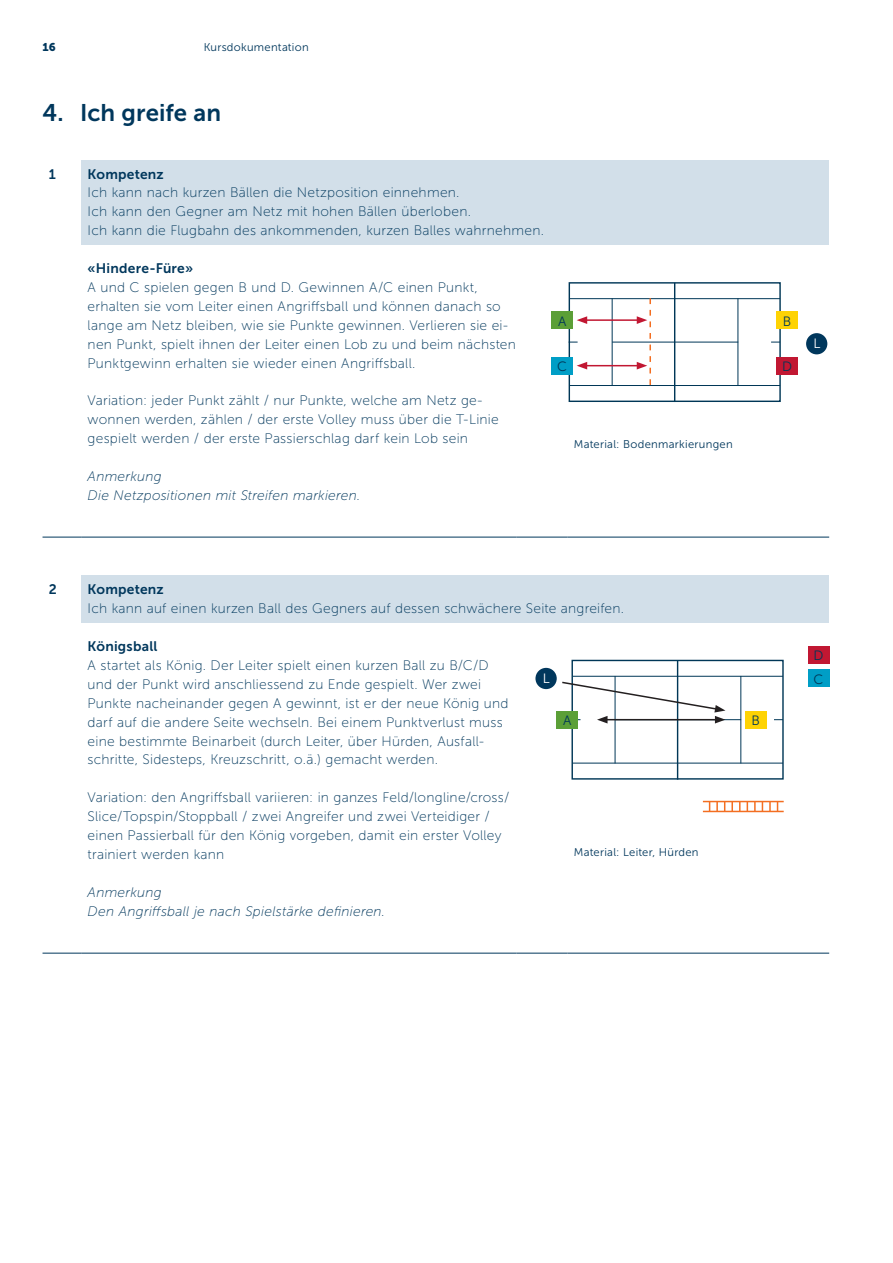
<style>
.page{position:relative;width:893px;height:1263px;background:#fff}
.page>*{position:absolute;margin:0;border:0;box-sizing:border-box;transform-origin:0 0}
.Lead{font:24px "Museo Sans 700";color:#00375c}
.Lauftext{font:13.8px/18.9px "Museo Sans 100";letter-spacing:.02em;color:#00375c}
.Lauftext-2{font:italic 13.8px "Museo Sans 100";letter-spacing:.015em;color:#00375c}
.ZwischentitelOhneNum{font:13.8px "Museo Sans 700";letter-spacing:.015em;color:#00375c}
.ZwischentitelMitNumm{font:13.8px "Museo Sans 700";color:#00375c}
.Rubrikentitel{font:13.5px "Museo Sans 300";color:#003757}
.Rubrikentitel-2{font:13.5px "Museo Sans 300";color:#fff}
.Lauftext-3{font:11.25px "Museo Sans 300";letter-spacing:.025em;color:#00375c}
.t1{font:11.25px "Museo Sans 900";color:#00375c}
</style>
<div class="page">
<div style="left:81px;top:160px;width:748px;height:84px;background:#d2dfe9"></div>
<hr style="left:81px;top:537px;width:435px;height:1px;background:#00375c">
<hr style="left:516px;top:537px;width:51px;height:1px;background:#00375c">
<hr style="left:567px;top:537px;width:262px;height:1px;background:#00375c">
<hr style="left:43px;top:537px;width:38px;height:1px;background:#00375c">
<div style="left:569px;top:282px;width:212px;height:120px;border:1px solid #003757"></div>
<hr style="left:674px;top:283px;width:1px;height:119px;background:#003757">
<hr style="left:612px;top:342px;width:126px;height:1px;background:#003757">
<hr style="left:570px;top:385px;width:210px;height:1px;background:#003757">
<hr style="left:570px;top:298px;width:210px;height:1px;background:#003757">
<hr style="left:612px;top:298px;width:1px;height:88px;background:#003757">
<hr style="left:738px;top:298px;width:1px;height:88px;background:#003757">
<div style="left:551px;top:312px;width:22px;height:17px;background:#5b9f37"></div>
<div style="left:551px;top:357px;width:22px;height:17px;background:#009ec6"></div>
<div style="left:777px;top:312px;width:21px;height:17px;background:#fed304"></div>
<div style="left:777px;top:357px;width:21px;height:17px;background:#c11732"></div>
<hr style="left:585px;top:319px;width:54px;height:2px;background:#c11732">
<svg style="left:577px;top:316px;width:10px;height:8px"></svg>
<hr style="left:585px;top:365px;width:54px;height:1px;background:#c11732">
<svg style="left:577px;top:362px;width:10px;height:7px"></svg>
<div style="left:806px;top:333px;width:21px;height:21px;background:#00375c;border-radius:50%"></div>
<svg style="left:637px;top:298px;width:14px;height:87px"></svg>
<div style="left:81px;top:575px;width:748px;height:48px;background:#d2dfe9"></div>
<hr style="left:81px;top:953px;width:435px;height:1px;background:#00375c">
<hr style="left:516px;top:953px;width:51px;height:1px;background:#00375c">
<hr style="left:567px;top:953px;width:262px;height:1px;background:#00375c">
<hr style="left:43px;top:953px;width:38px;height:1px;background:#00375c">
<div style="left:571px;top:660px;width:213px;height:120px;border:1px solid #003757"></div>
<hr style="left:677px;top:660px;width:1px;height:120px;background:#003757">
<hr style="left:615px;top:719px;width:126px;height:1px;background:#003757">
<hr style="left:572px;top:763px;width:211px;height:1px;background:#003757">
<hr style="left:572px;top:676px;width:211px;height:1px;background:#003757">
<hr style="left:615px;top:676px;width:1px;height:87px;background:#003757">
<hr style="left:740px;top:676px;width:1px;height:87px;background:#003757">
<div style="left:557px;top:711px;width:21px;height:17px;background:#5b9f37"></div>
<div style="left:808px;top:670px;width:21px;height:17px;background:#009ec6"></div>
<div style="left:745px;top:711px;width:21px;height:17px;background:#fed304"></div>
<div style="left:808px;top:646px;width:21px;height:17px;background:#c11732"></div>
<svg style="left:535px;top:668px;width:22px;height:21px"></svg>
<div style="left:538px;top:672px;width:16px;height:13px;background:#00375c"></div>
<hr style="left:703px;top:801px;width:81px;height:1px;background:#f36e21">
<hr style="left:703px;top:811px;width:81px;height:1px;background:#f36e21">
<svg style="left:769px;top:802px;width:2px;height:9px"></svg>
<svg style="left:754px;top:802px;width:2px;height:9px"></svg>
<svg style="left:731px;top:802px;width:2px;height:9px"></svg>
<svg style="left:716px;top:802px;width:2px;height:9px"></svg>
<svg style="left:562px;top:681px;width:163px;height:42px"></svg>
<p class="t1" style="left:43px;top:41px;width:15px">16</p>
<p class="Lauftext-3" style="left:204px;top:41px;width:107px">Kursdokumentation</p>
<p class="Lead" style="left:43px;top:99px;width:180px">4. Ich greife an</p>
<p class="ZwischentitelMitNumm" style="left:49px;top:166px;width:9px">1</p>
<p class="ZwischentitelOhneNum" style="left:88px;top:166px;width:78px">Kompetenz</p>
<p class="Lauftext" style="left:88px;top:183px;width:373px">Ich kann nach kurzen Bällen die Netzposition einnehmen.</p>
<p class="Lauftext" style="left:88px;top:202px;width:385px">Ich kann den Gegner am Netz mit hohen Bällen überloben.</p>
<p class="Lauftext" style="left:88px;top:221px;width:458px">Ich kann die Flugbahn des ankommenden, kurzen Balles wahrnehmen.</p>
<p class="ZwischentitelOhneNum" style="left:88px;top:261px;width:107px">«Hindere-Füre»</p>
<p class="Lauftext" style="left:88px;top:278px;width:430px">A und C spielen gegen B und D. Gewinnen A/C einen Punkt, erhalten sie vom Leiter einen Angriffsball und können danach so lange am Netz bleiben, wie sie Punkte gewinnen. Verlieren sie ei&shy;nen Punkt, spielt ihnen der Leiter einen Lob zu und beim nächsten Punktgewinn erhalten sie wieder einen Angriffsball.</p>
<p class="Lauftext" style="left:88px;top:391px;width:413px">Variation: jeder Punkt zählt / nur Punkte, welche am Netz ge&shy;wonnen werden, zählen / der erste Volley muss über die T-Linie gespielt werden / der erste Passierschlag darf kein Lob sein</p>
<p class="Lauftext-2" style="left:88px;top:469px;width:76px">Anmerkung</p>
<p class="Lauftext-2" style="left:88px;top:488px;width:274px">Die Netzpositionen mit Streifen markieren.</p>
<p class="Rubrikentitel" style="left:558px;top:314px;width:10px">A</p>
<p class="Rubrikentitel" style="left:557px;top:359px;width:11px">C</p>
<p class="Lauftext-3" style="left:574px;top:438px;width:160px">Material: Bodenmarkierungen</p>
<p class="Rubrikentitel" style="left:783px;top:314px;width:10px">B</p>
<p class="Rubrikentitel" style="left:782px;top:359px;width:11px">D</p>
<p class="Rubrikentitel-2" style="left:813px;top:336px;width:8px">L</p>
<p class="ZwischentitelMitNumm" style="left:49px;top:582px;width:10px">2</p>
<p class="ZwischentitelOhneNum" style="left:88px;top:582px;width:78px">Kompetenz</p>
<p class="Lauftext" style="left:88px;top:599px;width:538px">Ich kann auf einen kurzen Ball des Gegners auf dessen schwächere Seite angreifen.</p>
<p class="ZwischentitelOhneNum" style="left:88px;top:639px;width:71px">Königsball</p>
<p class="Lauftext" style="left:88px;top:656px;width:422px">A startet als König. Der Leiter spielt einen kurzen Ball zu B/C/D und der Punkt wird anschliessend zu Ende gespielt. Wer zwei Punkte nacheinander gegen A gewinnt, ist er der neue König und darf auf die andere Seite wechseln. Bei einem Punktverlust muss eine bestimmte Beinarbeit (durch Leiter, über Hürden, Ausfall&shy;schritte, Sidesteps, Kreuzschritt, o.ä.) gemacht werden.</p>
<p class="Lauftext" style="left:88px;top:788px;width:423px">Variation: den Angriffsball variieren: in ganzes Feld/longline/cross/<br>Slice/Topspin/Stoppball / zwei Angreifer und zwei Verteidiger /</p>
<p class="Lauftext" style="left:88px;top:826px;width:415px">einen Passierball für den König vorgeben, damit ein erster Volley trainiert werden kann</p>
<p class="Lauftext-2" style="left:88px;top:885px;width:76px">Anmerkung</p>
<p class="Lauftext-2" style="left:88px;top:904px;width:299px">Den Angriffsball je nach Spielstärke definieren.</p>
<p class="Rubrikentitel-2" style="left:543px;top:671px;width:8px">L</p>
<p class="Rubrikentitel" style="left:563px;top:713px;width:10px">A</p>
<p class="Lauftext-3" style="left:574px;top:846px;width:126px">Material: Leiter, Hürden</p>
<p class="Rubrikentitel" style="left:751px;top:713px;width:10px">B</p>
<p class="Rubrikentitel" style="left:814px;top:648px;width:11px">D</p>
<p class="Rubrikentitel" style="left:813px;top:672px;width:11px">C</p>
</div>
